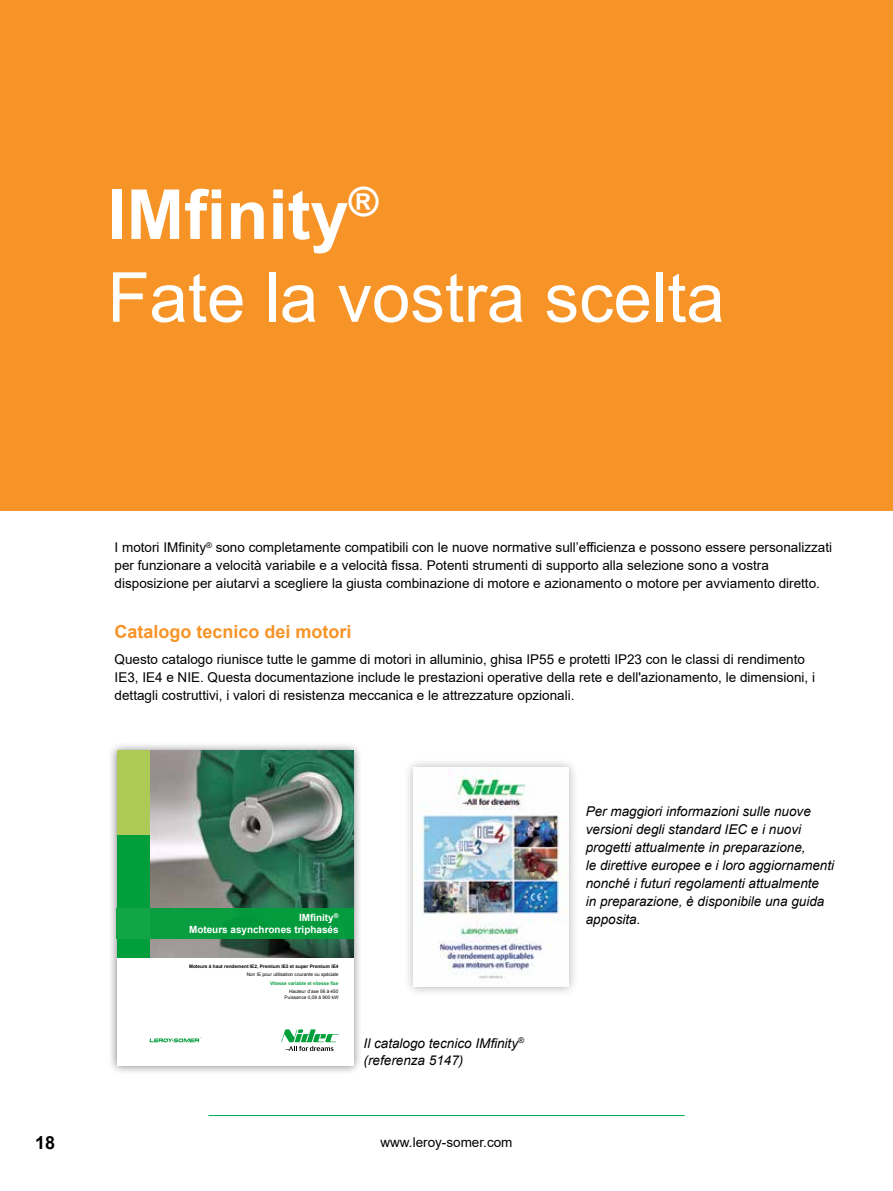
<style>
.page{position:relative;width:893px;height:1191px;background:#fff}
.page>*{position:absolute;margin:0;border:0;box-sizing:border-box;transform-origin:0 0}
.t1{font:69px/82.8px "Arial";color:#fff}
.t2{font:700 18px "Arial";color:#f79428}
.t3{font:700 18px "Arial";color:#000}
.t4{font:13.5px/18px "Arial";color:#000}
.t5{font:italic 13.5px/18px "Arial";color:#000}
.t6{font:700 9.9px/11.9px "Arial";color:#fff;text-align:right}
.t7{font:4.8px/5.7px "Arial";color:#000;text-align:right}
.t8{font:700 4.8px "Arial";color:#000}
.t9{font:700 4.8px "Arial";color:#009f3b}
.s1{font-weight:700}
</style>
<div class="page">
<hr style="left:208px;top:1115px;width:477px;height:1px;background:#00af52">
<div style="left:0;top:0;width:893px;height:510px;background:#f79428"></div>
<div style="left:403px;top:757px;width:175px;height:239px;background:#000;opacity:.3"></div>
<img style="left:413px;top:768px;width:155px;height:218px">
<div style="left:108px;top:741px;width:254px;height:333px;background:#000;opacity:.5"></div>
<div style="left:117px;top:750px;width:236px;height:315px;background:#fff"></div>
<img style="left:150px;top:750px;width:203px;height:207px">
<div style="left:117px;top:750px;width:33px;height:192px;background:#adca57"></div>
<div style="left:117px;top:835px;width:33px;height:122px;background:#009f3b"></div>
<div style="left:117px;top:908px;width:236px;height:31px;background:#009f3b"></div>
<svg style="left:150px;top:1037px;width:51px;height:5px"></svg>
<svg style="left:281px;top:1029px;width:58px;height:22px"></svg>
<h1 class="t1" style="left:107px;top:173px;width:619px"><span class="s1">IMfinity</span><sup>®<br></sup>Fate la vostra scelta</h1>
<p class="t4" style="left:115px;top:538px;width:719px">I motori IMfinity<sup>®</sup> sono completamente compatibili con le nuove normative sull’efficienza e possono essere personalizzati per funzionare a velocità variabile e a velocità fissa. Potenti strumenti di supporto alla selezione sono a vostra disposizione per aiutarvi a scegliere la giusta combinazione di motore e azionamento o motore per avviamento diretto.</p>
<h2 class="t2" style="left:115px;top:618px;width:239px">Catalogo tecnico dei motori</h2>
<p class="t4" style="left:115px;top:650px;width:702px">Questo catalogo riunisce tutte le gamme di motori in alluminio, ghisa IP55 e protetti IP23 con le classi di rendimento<br>IE3, IE4 e NIE. Questa documentazione include le prestazioni operative della rete e dell'azionamento, le dimensioni, i dettagli costruttivi, i valori di resistenza meccanica e le attrezzature opzionali.</p>
<p class="t6" style="left:189px;top:912px;width:151px">IMfinity<sup>®<br></sup>Moteurs asynchrones triphasés</p>
<p class="t8" style="left:189px;top:963px;width:151px">Moteurs à haut rendement IE2, Premium IE3 et super Premium IE4</p>
<p class="t7" style="left:247px;top:972px;width:93px">Non IE pour utilisation courante ou spéciale</p>
<p class="t9" style="left:270px;top:979px;width:70px">Vitesse variable et vitesse fixe</p>
<p class="t7" style="left:285px;top:988px;width:56px">Hauteur d’axe 56 à 450<br>Puissance 0,09 à 900 kW</p>
<p class="t5" style="left:364px;top:1034px;width:162px;line-height:17.5px">Il catalogo tecnico IMfinity<sup>® </sup>(referenza 5147)</p>
<h2 class="t3" style="left:35px;top:1129px;width:22px">18</h2>
<p class="t4" style="left:380px;top:1133px;width:134px">www.leroy-somer.com</p>
<p class="t5" style="left:586px;top:802px;width:250px">Per maggiori informazioni sulle nuove versioni degli standard IEC e i nuovi progetti attualmente in preparazione,<br>le direttive europee e i loro aggiornamenti nonché i futuri regolamenti attualmente<br>in preparazione, è disponibile una guida apposita.</p>
</div>
